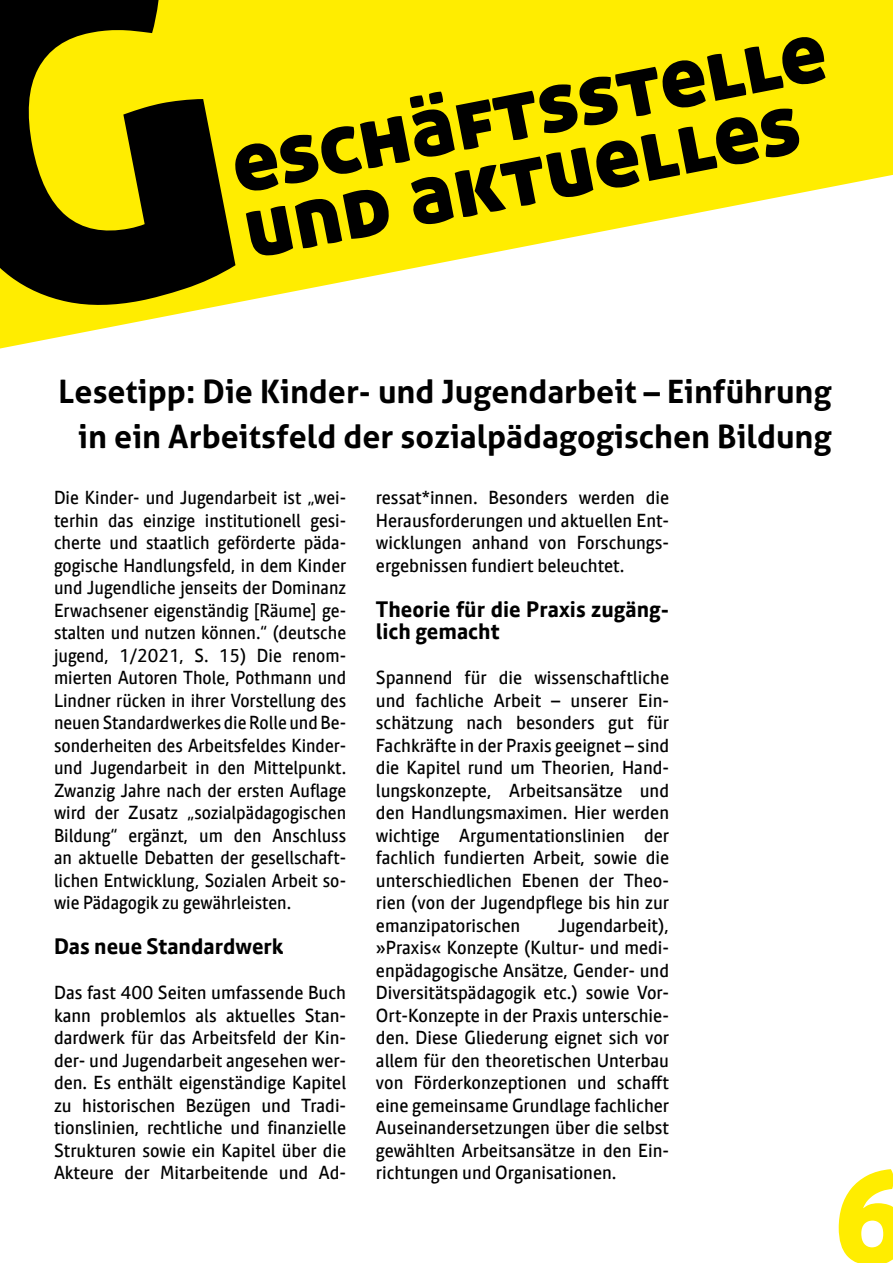
<style>
.page{position:relative;width:893px;height:1263px;background:#fff}
.page>*{position:absolute;margin:0;border:0;box-sizing:border-box;transform-origin:0 0}
.t1{font:130.5px "Aller Display";color:#ffed00}
.t2{font:87px "Aller Display";color:#000}
.t3{font:700 32.25px/45px "Aller";color:#000;text-align:right}
.t4{font:700 21.75px/22.5px "Calmetta";color:#000}
.t5{font:18.3px/22.5px "Calmetta";color:#000;text-align:justify}
</style>
<div class="page">
<svg style="left:0;top:0;width:893px;height:348px;fill:#ffed00"></svg>
<div style="left:0;top:0;width:239px;height:332px;background:#ffed00"></div>
<p class="t2" style="left:221px;top:109px;width:606px;rotate:-11deg">eschäftsstelle</p>
<p class="t2" style="left:234px;top:174px;width:566px;rotate:-11deg">und aktuelles</p>
<p class="t3" style="left:59px;top:369px;width:774px">Lesetipp: Die Kinder- und Jugendarbeit – Einführung in ein Arbeitsfeld der sozialpädagogischen Bildung</p>
<p class="t5" style="left:54px;top:486px;width:294px">Die Kinder- und Jugendarbeit ist „wei&shy;terhin das einzige institutionell gesi&shy;cherte und staatlich geförderte päda&shy;gogische Handlungsfeld, in dem Kinder und Jugendliche jenseits der Dominanz Erwachsener eigenständig [Räume] ge&shy;stalten und nutzen können.“ (deutsche jugend, 1/2021, S. 15) Die renom&shy;mierten Autoren Thole, Pothmann und Lindner rücken in ihrer Vorstellung des neuen Standardwerkes die Rolle und Be&shy;sonderheiten des Arbeitsfeldes Kinder&shy;und Jugendarbeit in den Mittelpunkt.<br>Zwanzig Jahre nach der ersten Auflage wird der Zusatz „sozialpädagogischen Bildung“ ergänzt, um den Anschluss an aktuelle Debatten der gesellschaft&shy;lichen Entwicklung, Sozialen Arbeit so&shy;wie Pädagogik zu gewährleisten.</p>
<p class="t4" style="left:54px;top:935px;width:231px">Das neue Standardwerk</p>
<p class="t5" style="left:54px;top:981px;width:294px">Das fast 400 Seiten umfassende Buch kann problemlos als aktuelles Stan&shy;dardwerk für das Arbeitsfeld der Kin&shy;der- und Jugendarbeit angesehen wer&shy;den. Es enthält eigenständige Kapitel zu historischen Bezügen und Tradi&shy;tionslinien, rechtliche und finanzielle Strukturen sowie ein Kapitel über die Akteure der Mitarbeitende und Ad-</p>
<p class="t5" style="left:376px;top:486px;width:295px">ressat*innen. Besonders werden die Herausforderungen und aktuellen Ent&shy;wicklungen anhand von Forschungs&shy;ergebnissen fundiert beleuchtet.</p>
<p class="t4" style="left:376px;top:597px;width:295px">Theorie für die Praxis zugäng&shy;lich gemacht</p>
<p class="t5" style="left:376px;top:666px;width:295px">Spannend für die wissenschaftliche und fachliche Arbeit – unserer Ein&shy;schätzung nach besonders gut für Fachkräfte in der Praxis geeignet – sind die Kapitel rund um Theorien, Hand&shy;lungskonzepte, Arbeitsansätze und den Handlungsmaximen. Hier werden wichtige Argumentationslinien der fachlich fundierten Arbeit, sowie die unterschiedlichen Ebenen der Theo&shy;rien (von der Jugendpflege bis hin zur emanzipatorischen</p>
<p class="t5" style="left:376px;top:914px;width:295px;text-indent:182px">Jugendarbeit), »Praxis« Konzepte (Kultur- und medi&shy;enpädagogische Ansätze, Gender- und Diversitätspädagogik etc.) sowie Vor-Ort-Konzepte in der Praxis unterschie&shy;den. Diese Gliederung eignet sich vor allem für den theoretischen Unterbau von Förderkonzeptionen und schafft eine gemeinsame Grundlage fachlicher Auseinandersetzungen über die selbst gewählten Arbeitsansätze in den Ein&shy;richtungen und Organisationen.</p>
<p class="t1" style="left:832px;top:1134px;width:79px">6</p>
</div>
